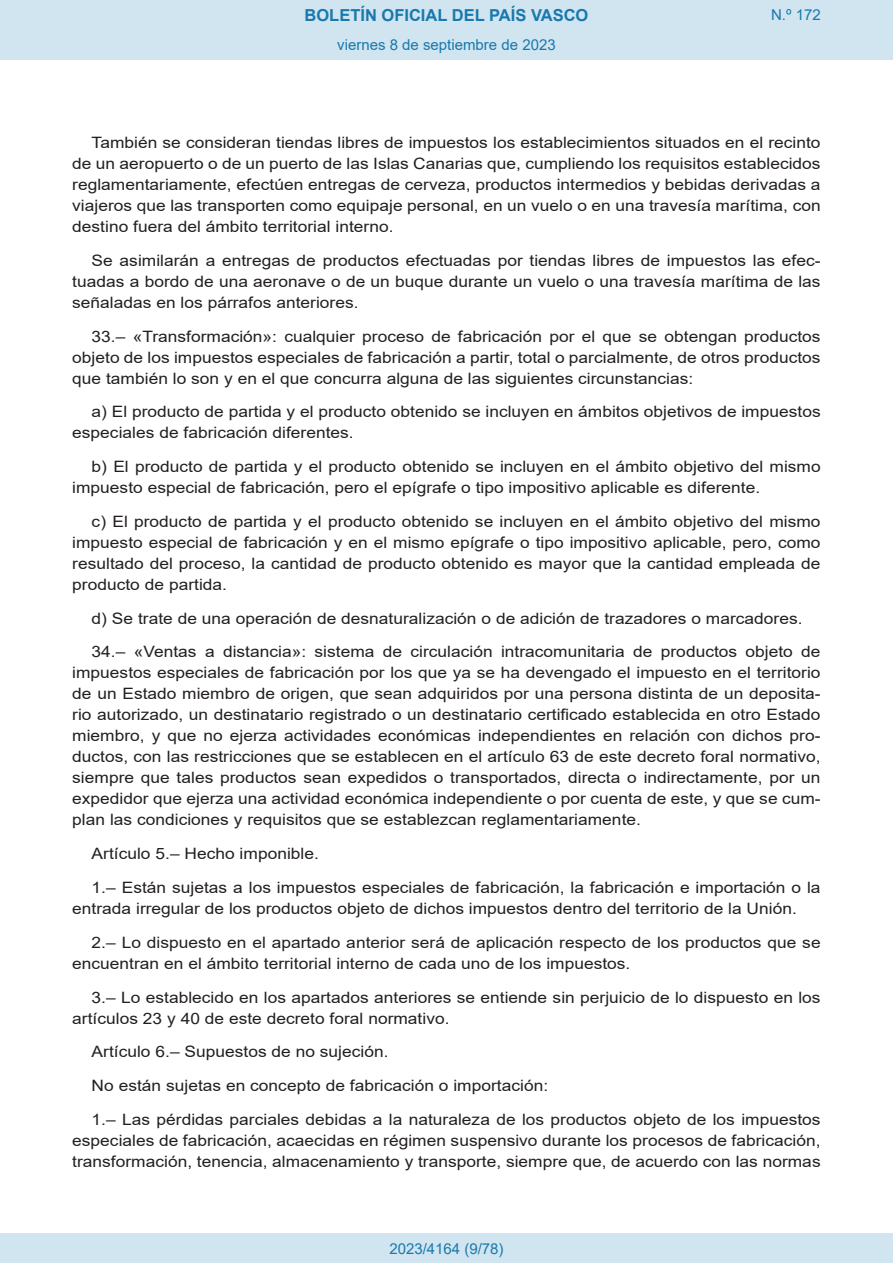
<style>
.page{position:relative;width:893px;height:1263px;background:#fff}
.page>*{position:absolute;margin:0;border:0;box-sizing:border-box;transform-origin:0 0}
.t1{font:700 16.5px "Arial";color:#1879ad}
.BOPVDetalle{font:15.6px/21px "Arial";color:#231f20;text-align:justify;scale:1.11 1}
.Paginacion_Centro{font:15px "Arial";color:#1879ad}
</style>
<div class="page">
<div style="left:0;top:0;width:893px;height:60px;background:#d0e5f0"></div>
<div style="left:0;top:1233px;width:893px;height:30px;background:#d0e5f0"></div>
<p class="t1" style="left:305px;top:3px;width:285px">BOLETÍN OFICIAL DEL PAÍS VASCO</p>
<p class="Paginacion_Centro" style="left:337px;top:35px;width:220px">viernes 8 de septiembre de 2023</p>
<p class="Paginacion_Centro" style="left:771px;top:5px;width:51px">N.º 172</p>
<p class="BOPVDetalle" style="left:72px;top:132px;width:676px;text-indent:19px">También se consideran tiendas libres de impuestos los establecimientos situados en el recinto de un aeropuerto o de un puerto de las Islas Canarias que, cumpliendo los requisitos establecidos reglamentariamente, efectúen entregas de cerveza, productos intermedios y bebidas derivadas a viajeros que las transporten como equipaje personal, en un vuelo o en una travesía marítima, con destino fuera del ámbito territorial interno.</p>
<p class="BOPVDetalle" style="left:72px;top:250px;width:676px;text-indent:19px">Se asimilarán a entregas de productos efectuadas por tiendas libres de impuestos las efec&shy;tuadas a bordo de una aeronave o de un buque durante un vuelo o una travesía marítima de las señaladas en los párrafos anteriores.</p>
<p class="BOPVDetalle" style="left:72px;top:326px;width:676px;text-indent:19px">33.– «Transformación»: cualquier proceso de fabricación por el que se obtengan productos objeto de los impuestos especiales de fabricación a partir, total o parcialmente, de otros productos que también lo son y en el que concurra alguna de las siguientes circunstancias:</p>
<p class="BOPVDetalle" style="left:72px;top:401px;width:676px;text-indent:19px">a) El producto de partida y el producto obtenido se incluyen en ámbitos objetivos de impuestos especiales de fabricación diferentes.</p>
<p class="BOPVDetalle" style="left:72px;top:456px;width:676px;text-indent:19px">b) El producto de partida y el producto obtenido se incluyen en el ámbito objetivo del mismo impuesto especial de fabricación, pero el epígrafe o tipo impositivo aplicable es diferente.</p>
<p class="BOPVDetalle" style="left:72px;top:511px;width:676px;text-indent:19px">c) El producto de partida y el producto obtenido se incluyen en el ámbito objetivo del mismo impuesto especial de fabricación y en el mismo epígrafe o tipo impositivo aplicable, pero, como resultado del proceso, la cantidad de producto obtenido es mayor que la cantidad empleada de producto de partida.</p>
<p class="BOPVDetalle" style="left:92px;top:608px;width:642px">d) Se trate de una operación de desnaturalización o de adición de trazadores o marcadores.</p>
<p class="BOPVDetalle" style="left:72px;top:641px;width:676px;text-indent:19px">34.– «Ventas a distancia»: sistema de circulación intracomunitaria de productos objeto de impuestos especiales de fabricación por los que ya se ha devengado el impuesto en el territorio de un Estado miembro de origen, que sean adquiridos por una persona distinta de un deposita&shy;rio autorizado, un destinatario registrado o un destinatario certificado establecida en otro Estado miembro, y que no ejerza actividades económicas independientes en relación con dichos pro&shy;ductos, con las restricciones que se establecen en el artículo 63 de este decreto foral normativo, siempre que tales productos sean expedidos o transportados, directa o indirectamente, por un expedidor que ejerza una actividad económica independiente o por cuenta de este, y que se cum&shy;plan las condiciones y requisitos que se establezcan reglamentariamente.</p>
<p class="BOPVDetalle" style="left:92px;top:843px;width:206px">Artículo 5.– Hecho imponible.</p>
<p class="BOPVDetalle" style="left:72px;top:877px;width:676px;text-indent:19px">1.– Están sujetas a los impuestos especiales de fabricación, la fabricación e importación o la entrada irregular de los productos objeto de dichos impuestos dentro del territorio de la Unión.</p>
<p class="BOPVDetalle" style="left:72px;top:932px;width:676px;text-indent:19px">2.– Lo dispuesto en el apartado anterior será de aplicación respecto de los productos que se encuentran en el ámbito territorial interno de cada uno de los impuestos.</p>
<p class="BOPVDetalle" style="left:72px;top:986px;width:676px;text-indent:19px">3.– Lo establecido en los apartados anteriores se entiende sin perjuicio de lo dispuesto en los artículos 23 y 40 de este decreto foral normativo.</p>
<p class="BOPVDetalle" style="left:92px;top:1041px;width:269px">Artículo 6.– Supuestos de no sujeción.</p>
<p class="BOPVDetalle" style="left:92px;top:1075px;width:413px">No están sujetas en concepto de fabricación o importación:</p>
<p class="BOPVDetalle" style="left:72px;top:1109px;width:676px;text-indent:19px">1.– Las pérdidas parciales debidas a la naturaleza de los productos objeto de los impuestos especiales de fabricación, acaecidas en régimen suspensivo durante los procesos de fabricación, transformación, tenencia, almacenamiento y transporte, siempre que, de acuerdo con las normas</p>
<p class="Paginacion_Centro" style="left:389px;top:1238px;width:116px">2023/4164 (9/78)</p>
</div>
